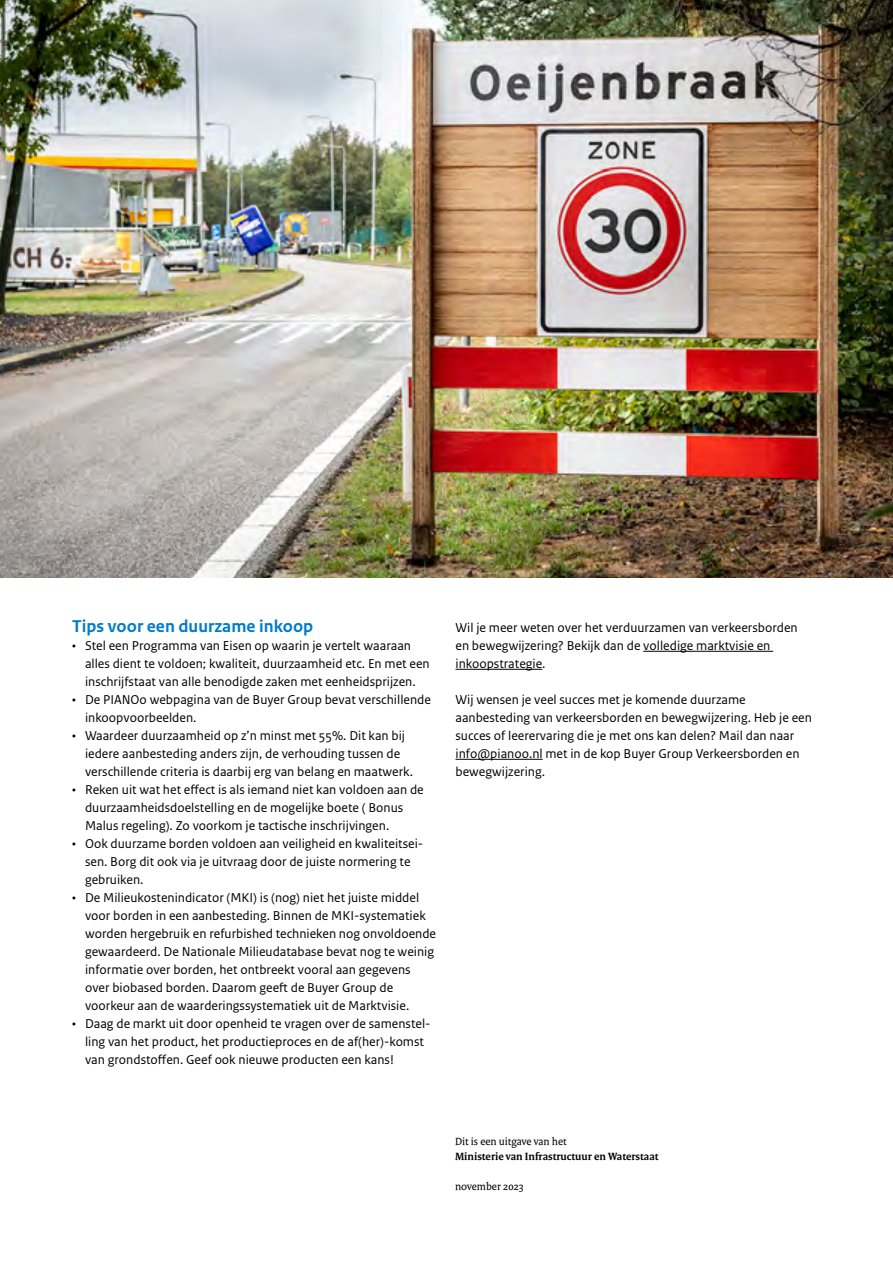
<style>
.page{position:relative;width:893px;height:1263px;background:#fff}
.page>*{position:absolute;margin:0;border:0;box-sizing:border-box;transform-origin:0 0}
._05_RO_Alineakop{font:700 18px "Rijksoverheid Sans Text";color:#007ccb}
._12_RO_Opsomming_Bullet{font:13.5px/18px "Rijksoverheid Sans Text";color:#000}
._10_RO_Broodtekst{font:13.5px/18px "Rijksoverheid Sans Text";color:#000}
._19_RO_Afzender_Broodtekst{font:700 11.25px "Rijksoverheid Serif";color:#000}
._19_RO_Afzender_Broodtekst-2{font:11.25px "Rijksoverheid Serif";color:#000}
</style>
<div class="page">
<hr style="left:643px;top:651px;width:130px;height:1px;background:#000">
<hr style="left:455px;top:669px;width:87px;height:1px;background:#000">
<hr style="left:455px;top:759px;width:88px;height:1px;background:#000">
<img style="left:0;top:0;width:893px;height:578px">
<h2 class="_05_RO_Alineakop" style="left:72px;top:616px;width:243px">Tips voor een duurzame inkoop</h2>
<p class="_12_RO_Opsomming_Bullet" style="left:85px;top:637px;width:346px;text-indent:-13px">• Stel een Programma van Eisen op waarin je vertelt waaraan alles dient te voldoen; kwaliteit, duurzaamheid etc. En met een inschrijfstaat van alle benodigde zaken met eenheidsprijzen.</p>
<p class="_12_RO_Opsomming_Bullet" style="left:85px;top:691px;width:347px;text-indent:-13px">• De PIANOo webpagina van de Buyer Group bevat verschillende inkoopvoorbeelden.</p>
<p class="_12_RO_Opsomming_Bullet" style="left:85px;top:727px;width:329px;text-indent:-13px">• Waardeer duurzaamheid op z’n minst met 55%. Dit kan bij iedere aanbesteding anders zijn, de verhouding tussen de verschillende criteria is daarbij erg van belang en maatwerk.</p>
<p class="_12_RO_Opsomming_Bullet" style="left:85px;top:781px;width:340px;text-indent:-13px">• Reken uit wat het effect is als iemand niet kan voldoen aan de duurzaamheidsdoelstelling en de mogelijke boete ( Bonus<br>Malus regeling). Zo voorkom je tactische inschrijvingen.</p>
<p class="_12_RO_Opsomming_Bullet" style="left:85px;top:835px;width:340px;text-indent:-13px">• Ook duurzame borden voldoen aan veiligheid en kwaliteitsei&shy;sen. Borg dit ook via je uitvraag door de juiste normering te gebruiken.</p>
<p class="_12_RO_Opsomming_Bullet" style="left:85px;top:889px;width:353px;text-indent:-13px">• De Milieukostenindicator (MKI) is (nog) niet het juiste middel voor borden in een aanbesteding. Binnen de MKI-systematiek worden hergebruik en refurbished technieken nog onvoldoende gewaardeerd. De Nationale Milieudatabase bevat nog te weinig informatie over borden, het ontbreekt vooral aan gegevens over biobased borden. Daarom geeft de Buyer Group de voorkeur aan de waarderingssystematiek uit de Marktvisie.</p>
<p class="_12_RO_Opsomming_Bullet" style="left:85px;top:1015px;width:347px;text-indent:-13px">• Daag de markt uit door openheid te vragen over de samenstel&shy;ling van het product, het productieproces en de af(her)-komst van grondstoffen. Geef ook nieuwe producten een kans!</p>
<p class="_10_RO_Broodtekst" style="left:455px;top:619px;width:344px">Wil je meer weten over het verduurzamen van verkeersborden en bewegwijzering? Bekijk dan de volledige marktvisie en inkoopstrategie.</p>
<p class="_10_RO_Broodtekst" style="left:455px;top:691px;width:358px">Wij wensen je veel succes met je komende duurzame aanbesteding van verkeersborden en bewegwijzering. Heb je een succes of leerervaring die je met ons kan delen? Mail dan naar info@pianoo.nl met in de kop Buyer Group Verkeersborden en bewegwijzering.</p>
<p class="_19_RO_Afzender_Broodtekst-2" style="left:455px;top:1134px;width:113px">Dit is een uitgave van het</p>
<p class="_19_RO_Afzender_Broodtekst" style="left:455px;top:1149px;width:205px">Ministerie van Infrastructuur en Waterstaat</p>
<p class="_19_RO_Afzender_Broodtekst-2" style="left:455px;top:1179px;width:70px">november 2023</p>
</div>
